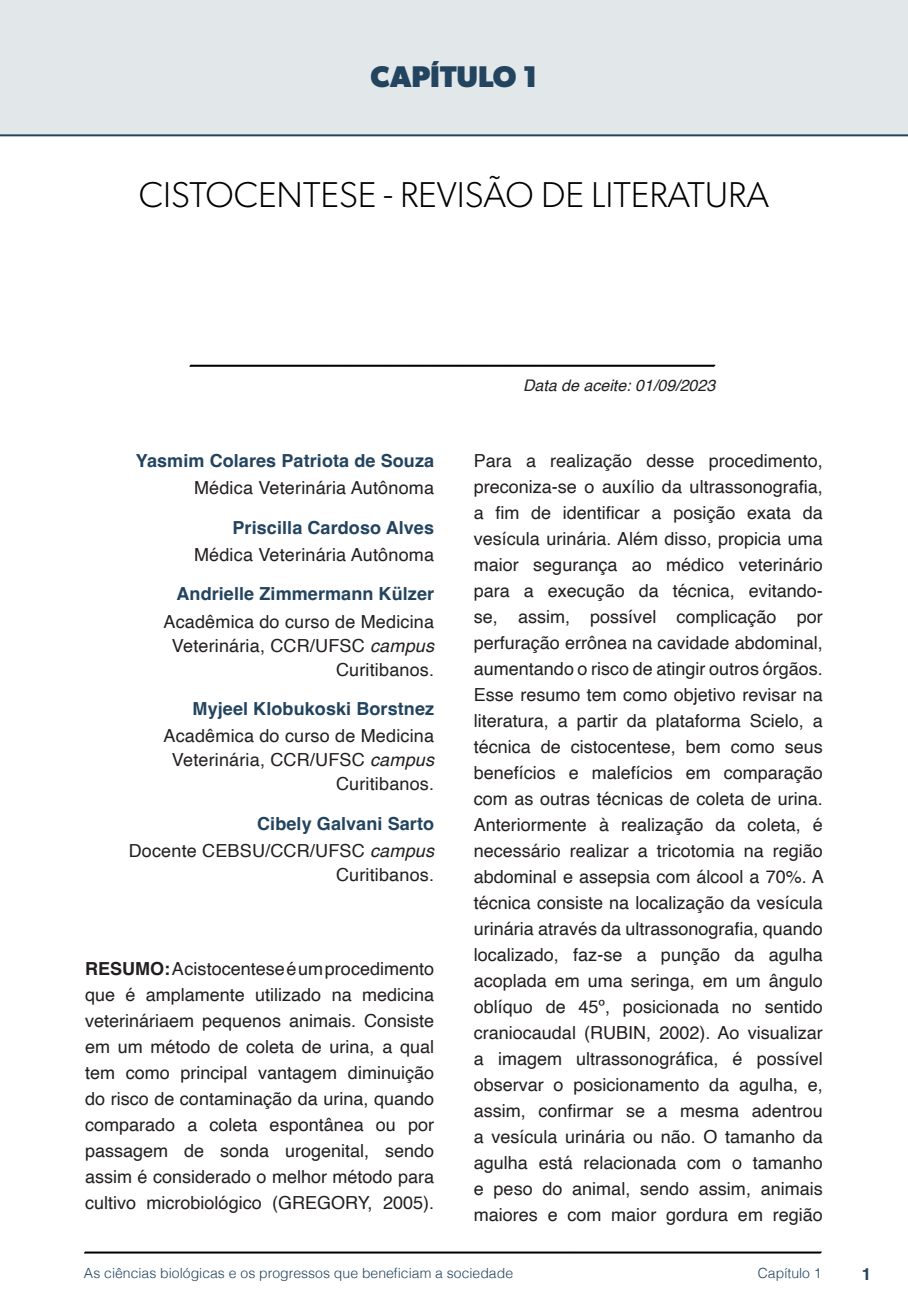
<style>
.page{position:relative;width:908px;height:1304px;background:#fff}
.page>*{position:absolute;margin:0;border:0;box-sizing:border-box;transform-origin:0 0}
.t1{font:300 36px "Gibson";color:#000}
.t2{font:700 30px "Gibson";color:#23445f}
.t3{font:18px/26px "Helvetica";letter-spacing:.01em;color:#231f20;text-align:right}
.t4{font:700 18px "Helvetica";letter-spacing:.005em;color:#23445f}
.t5{font:700 16.8px "Helvetica";color:#23445f}
.t6{font:italic 16px "Helvetica";color:#231f20}
.t7{font:300 14px "Helvetica";color:#23445f}
.s1{font-style:italic}
.s2{font-weight:700;color:#23445f}
.s3{font-weight:700}
</style>
<div class="page">
<svg style="left:84px;top:1251px;width:737px;height:3px;background:#515151"></svg>
<div style="left:0;top:0;width:907px;height:136px;background:#e2e7e9"></div>
<svg style="left:189px;top:364px;width:526px;height:3px;background:#4f4f4f"></svg>
<div style="left:64px;top:74px;width:61px;height:54px;background:#e2e7e9"></div>
<h2 class="t2" style="left:370px;top:58px;width:168px">CAPÍTULO 1</h2>
<h1 class="t1" style="left:139px;top:173px;width:631px">CISTOCENTESE - REVISÃO DE LITERATURA</h1>
<p class="t4" style="left:136px;top:450px;width:299px">Yasmim Colares Patriota de Souza</p>
<p class="t3" style="left:194px;top:476px;width:241px">Médica Veterinária Autônoma</p>
<p class="t4" style="left:232px;top:516px;width:203px">Priscilla Cardoso Alves</p>
<p class="t3" style="left:194px;top:542px;width:241px">Médica Veterinária Autônoma</p>
<p class="t4" style="left:176px;top:583px;width:259px">Andrielle Zimmermann Külzer</p>
<p class="t3" style="left:163px;top:610px;width:272px;line-height:24px">Acadêmica do curso de Medicina<br>Veterinária, CCR/UFSC <span class="s1">campus<br></span>Curitibanos.</p>
<p class="t4" style="left:192px;top:698px;width:243px">Myjeel Klobukoski Borstnez</p>
<p class="t3" style="left:163px;top:725px;width:272px;line-height:24px">Acadêmica do curso de Medicina<br>Veterinária, CCR/UFSC <span class="s1">campus<br></span>Curitibanos.</p>
<p class="t3" style="left:129px;top:810px;width:307px;line-height:27.4px"><span class="s2">Cibely Galvani Sarto<br></span>Docente CEBSU/CCR/UFSC <span class="s1">campus</span></p>
<p class="t3" style="left:336px;top:862px;width:100px">Curitibanos.</p>
<p class="t3" style="left:85px;top:956px;width:350px;text-align:justify"><span class="s3">RESUMO:</span> A cistocentese é um procedimento que é amplamente utilizado na medicina veterináriaem pequenos animais. Consiste em um método de coleta de urina, a qual tem como principal vantagem diminuição do risco de contaminação da urina, quando comparado a coleta espontânea ou por passagem de sonda urogenital, sendo assim é considerado o melhor método para cultivo microbiológico (GREGORY, 2005).</p>
<p class="t6" style="left:523px;top:373px;width:194px">Data de aceite: 01/09/2023</p>
<p class="t3" style="left:473px;top:448px;width:351px;text-align:justify">Para a realização desse procedimento, preconiza-se o auxílio da ultrassonografia, a fim de identificar a posição exata da vesícula urinária. Além disso, propicia uma maior segurança ao médico veterinário para a execução da técnica, evitando&shy;se, assim, possível complicação por perfuração errônea na cavidade abdominal, aumentando o risco de atingir outros órgãos.<br>Esse resumo tem como objetivo revisar na literatura, a partir da plataforma Scielo, a técnica de cistocentese, bem como seus benefícios e malefícios em comparação com as outras técnicas de coleta de urina.<br>Anteriormente à realização da coleta, é necessário realizar a tricotomia na região abdominal e assepsia com álcool a 70%. A técnica consiste na localização da vesícula urinária através da ultrassonografia, quando localizado, faz-se a punção da agulha acoplada em uma seringa, em um ângulo oblíquo de 45º, posicionada no sentido craniocaudal (RUBIN, 2002). Ao visualizar a imagem ultrassonográfica, é possível observar o posicionamento da agulha, e, assim, confirmar se a mesma adentrou a vesícula urinária ou não. O tamanho da agulha está relacionada com o tamanho e peso do animal, sendo assim, animais maiores e com maior gordura em região</p>
<p class="t7" style="left:84px;top:1261px;width:430px">As ciências biológicas e os progressos que beneficiam a sociedade</p>
<p class="t7" style="left:757px;top:1261px;width:65px">Capítulo 1</p>
<p class="t5" style="left:861px;top:1264px;width:11px">1</p>
</div>
